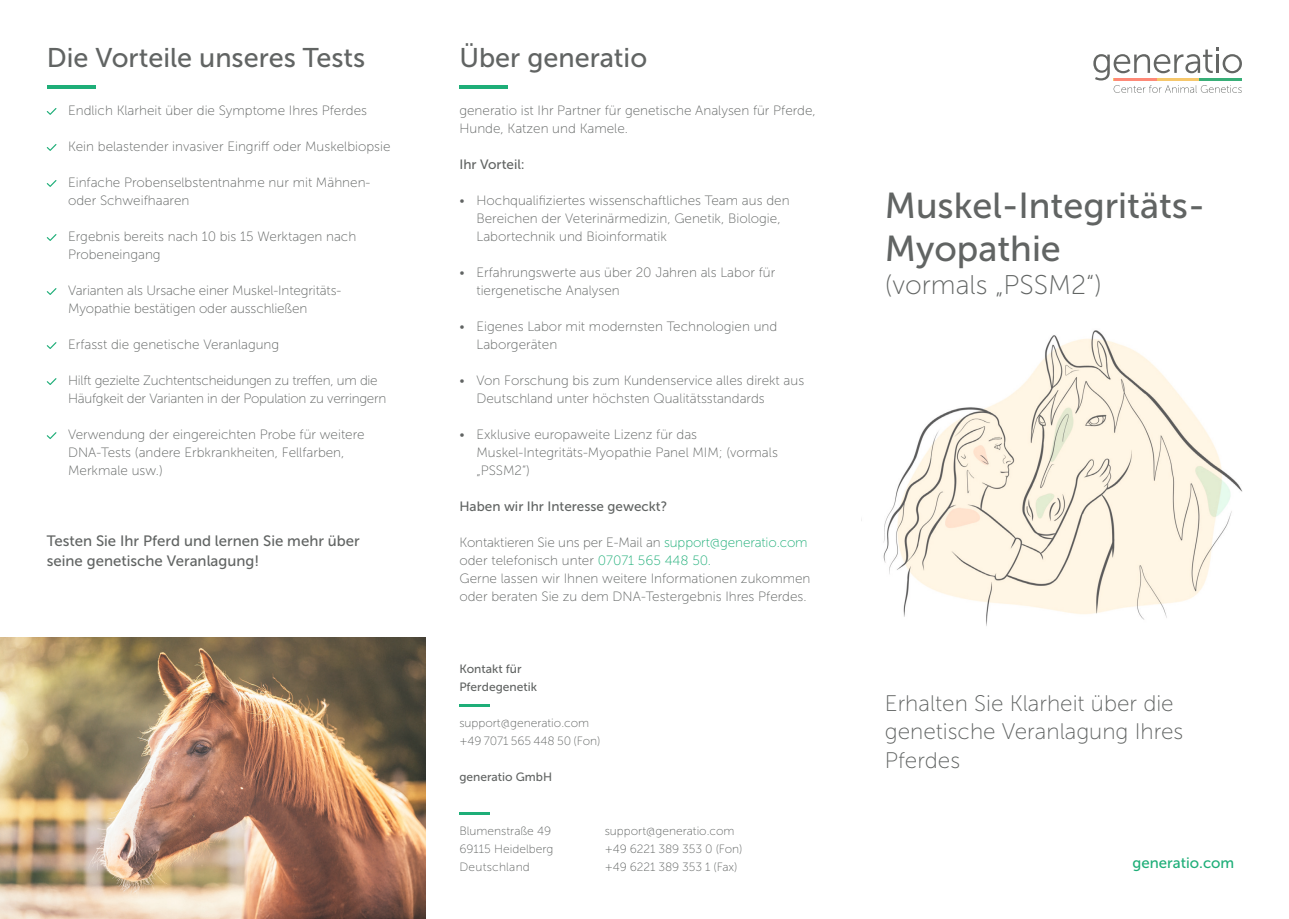
<style>
.page{position:relative;width:1289px;height:919px;background:#fff}
.page>*{position:absolute;margin:0;border:0;box-sizing:border-box;transform-origin:0 0}
.t1{font:36px/43.2px "Museo Sans 500";color:#616463}
.t2{font:27px "Museo Sans 500";color:#616463}
.t3{font:27px "Museo Sans 100";color:#616463}
.t4{font:22.5px/28.5px "Museo Sans 100";color:#616463}
.t5{font:15px/19.5px "Museo Sans 500";color:#616463}
.t6{font:15px "Museo Sans 500";color:#1eae78}
.t7{font:13.5px/18px "Museo Sans 100";color:#616463}
.t8{font:13.5px/18px "Museo Sans 100";letter-spacing:-.02em;color:#616463}
.t9{font:13.5px "Museo Sans 500";color:#616463}
.t10{font:12px/18px "Museo Sans 100";color:#616463}
.t11{font:12px/18px "Museo Sans 500";color:#616463}
.s1{color:#1eae78}
</style>
<div class="page">
<svg style="left:1093px;top:47px;width:148px;height:46px"></svg>
<hr style="left:1199px;top:78px;width:42px;height:2px;background:#38ae77">
<hr style="left:1156px;top:78px;width:43px;height:2px;background:#f6c76b">
<hr style="left:1113px;top:78px;width:43px;height:2px;background:#fe8977">
<hr style="left:459px;top:811px;width:31px;height:3px;background:#1eae78">
<svg style="left:47px;top:108px;width:9px;height:7px"></svg>
<svg style="left:47px;top:144px;width:9px;height:7px"></svg>
<svg style="left:47px;top:180px;width:9px;height:7px"></svg>
<svg style="left:47px;top:234px;width:9px;height:7px"></svg>
<svg style="left:47px;top:288px;width:9px;height:7px"></svg>
<svg style="left:47px;top:342px;width:9px;height:7px"></svg>
<svg style="left:47px;top:378px;width:9px;height:7px"></svg>
<svg style="left:47px;top:432px;width:9px;height:7px"></svg>
<img style="left:0;top:637px;width:425px;height:281px">
<hr style="left:459px;top:704px;width:31px;height:2px;background:#1eae78">
<hr style="left:47px;top:85px;width:48px;height:3px;background:#1eae78">
<hr style="left:459px;top:85px;width:49px;height:3px;background:#1eae78">
<img style="left:861px;top:330px;width:381px;height:296px">
<h2 class="t2" style="left:47px;top:43px;width:320px">Die Vorteile unseres Tests</h2>
<p class="t7" style="left:68px;top:101px;width:300px">Endlich Klarheit über die Symptome Ihres Pferdes</p>
<p class="t7" style="left:68px;top:137px;width:324px">Kein belastender invasiver Eingriff oder Muskelbiopsie</p>
<p class="t7" style="left:68px;top:173px;width:304px">Einfache Probenselbstentnahme nur mit Mähnen&shy;oder Schweifhaaren</p>
<p class="t7" style="left:68px;top:227px;width:290px">Ergebnis bereits nach 10 bis 15 Werktagen nach<br>Probeneingang</p>
<p class="t7" style="left:68px;top:281px;width:275px">Varianten als Ursache einer Muskel-Integritäts-<br>Myopathie bestätigen oder ausschließen</p>
<p class="t7" style="left:68px;top:335px;width:213px">Erfasst die genetische Veranlagung</p>
<p class="t8" style="left:68px;top:371px;width:320px">Hilft gezielte Zuchtentscheidungen zu treffen, um die<br>Häufgkeit der Varianten in der Population zu verringern</p>
<p class="t7" style="left:68px;top:425px;width:298px">Verwendung der eingereichten Probe für weitere<br>DNA-Tests (andere Erbkrankheiten, Fellfarben,<br>Merkmale usw.)</p>
<p class="t5" style="left:47px;top:531px;width:314px">Testen Sie Ihr Pferd und lernen Sie mehr über seine genetische Veranlagung!</p>
<h2 class="t2" style="left:459px;top:43px;width:189px">Über generatio</h2>
<p class="t7" style="left:459px;top:101px;width:358px">generatio ist Ihr Partner für genetische Analysen für Pferde,<br>Hunde, Katzen und Kamele.</p>
<p class="t9" style="left:459px;top:157px;width:67px">Ihr Vorteil:</p>
<p class="t7" style="left:476px;top:191px;width:314px;text-indent:-17px">• Hochqualifiziertes wissenschaftliches Team aus den<br>Bereichen der Veterinärmedizin, Genetik, Biologie,<br>Labortechnik und Bioinformatik</p>
<p class="t7" style="left:476px;top:263px;width:300px;text-indent:-17px">• Erfahrungswerte aus über 20 Jahren als Labor für tiergenetische Analysen</p>
<p class="t7" style="left:476px;top:317px;width:302px;text-indent:-17px">• Eigenes Labor mit modernsten Technologien und<br>Laborgeräten</p>
<p class="t7" style="left:476px;top:371px;width:329px;text-indent:-17px">• Von Forschung bis zum Kundenservice alles direkt aus<br>Deutschland unter höchsten Qualitätsstandards</p>
<p class="t7" style="left:476px;top:425px;width:303px;text-indent:-17px">• Exklusive europaweite Lizenz für das<br>Muskel-Integritäts-Myopathie Panel MIM; (vormals „PSSM2“)</p>
<p class="t9" style="left:459px;top:499px;width:209px">Haben wir Ihr Interesse geweckt?</p>
<p class="t7" style="left:459px;top:533px;width:352px">Kontaktieren Sie uns per E-Mail an <span class="s1">support@generatio.com </span>oder telefonisch unter <span class="s1">07071 565 448 50.<br></span>Gerne lassen wir Ihnen weitere Informationen zukommen oder beraten Sie zu dem DNA-Testergebnis Ihres Pferdes.</p>
<p class="t11" style="left:459px;top:660px;width:79px">Kontakt für<br>Pferdegenetik</p>
<p class="t10" style="left:459px;top:714px;width:142px">support@generatio.com +49 7071 565 448 50 (Fon)</p>
<p class="t11" style="left:459px;top:768px;width:94px">generatio GmbH</p>
<p class="t10" style="left:459px;top:822px;width:95px">Blumenstraße 49<br>69115 Heidelberg<br>Deutschland</p>
<p class="t10" style="left:604px;top:822px;width:139px">support@generatio.com +49 6221 389 353 0 (Fon) +49 6221 389 353 1 (Fax)</p>
<h1 class="t1" style="left:884px;top:184px;width:322px">Muskel-Integritäts-<br>Myopathie</h1>
<h2 class="t3" style="left:884px;top:270px;width:218px">(vormals „PSSM2“)</h2>
<h3 class="t4" style="left:884px;top:689px;width:300px">Erhalten Sie Klarheit über die genetische Veranlagung Ihres<br>Pferdes</h3>
<p class="t6" style="left:1132px;top:854px;width:103px">generatio.com</p>
</div>
